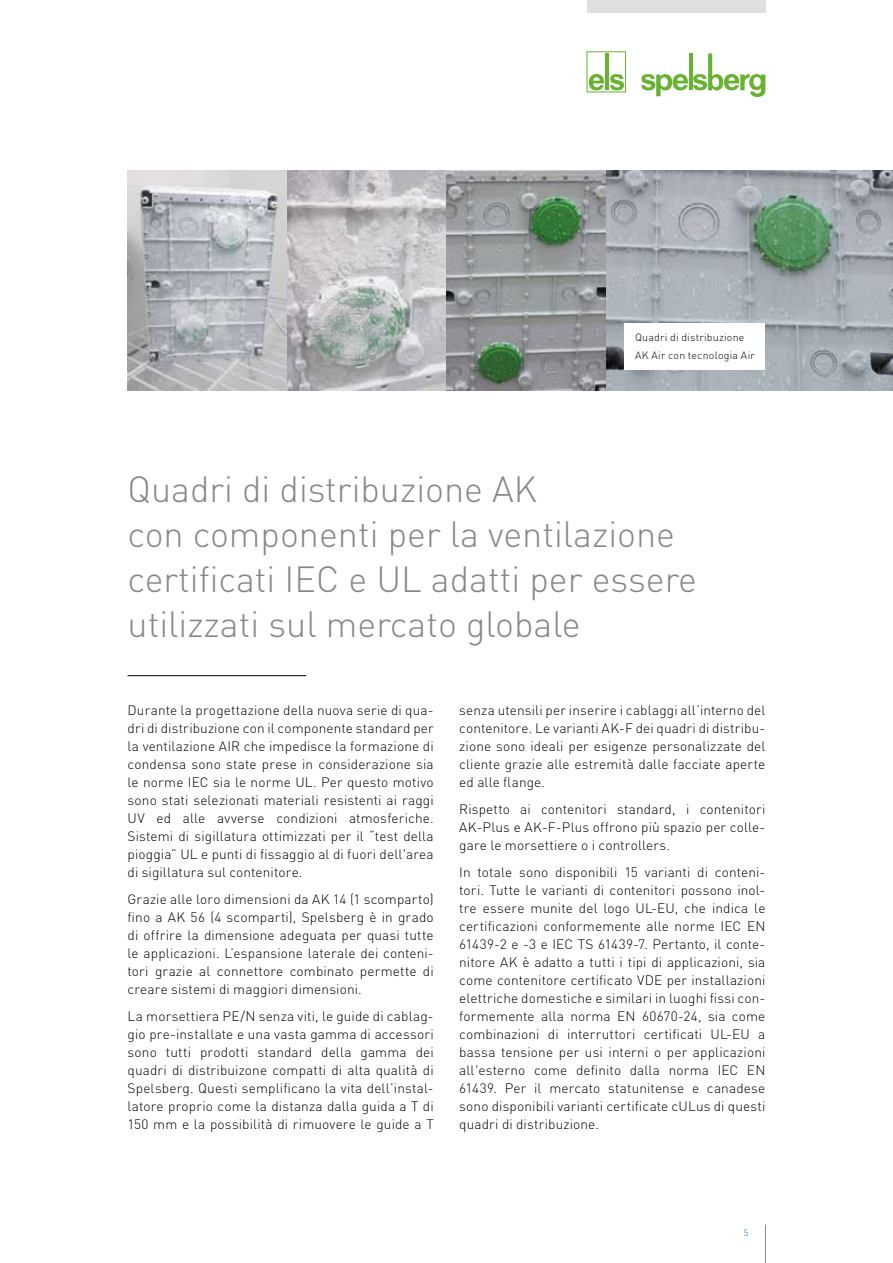
<style>
.page{position:relative;width:893px;height:1263px;background:#fff}
.page>*{position:absolute;margin:0;border:0;box-sizing:border-box;transform-origin:0 0}
.t1{font:300 36px/45px "DINOT";color:#878787}
.t2{font:300 13.5px/18px "DINOT";letter-spacing:.01em;color:#000;text-align:justify}
.t3{font:300 10.5px/18px "DINOT";letter-spacing:.02em;color:#000}
.t4{font:300 9px "DINOT";color:#0070ba}
</style>
<div class="page">
<div style="left:587px;top:0;width:178px;height:13px;background:#dfdfdf"></div>
<hr style="left:605px;top:54px;width:4px;height:36px;background:#65b32e">
<div style="left:587px;top:52px;width:39px;height:40px;border:1px solid #65b32e"></div>
<svg style="left:641px;top:53px;width:124px;height:44px"></svg>
<svg style="left:610px;top:74px;width:14px;height:16px"></svg>
<svg style="left:589px;top:74px;width:15px;height:16px"></svg>
<hr style="left:765px;top:1225px;width:1px;height:38px;background:#878787">
<hr style="left:128px;top:675px;width:178px;height:1px;background:#000">
<img style="left:128px;top:170px;width:765px;height:221px">
<div style="left:624px;top:323px;width:141px;height:46px;background:#fff"></div>
<p class="t3" style="left:635px;top:328px;width:121px">Quadri di distribuzione<br>AK Air con tecnologia Air</p>
<h1 class="t1" style="left:128px;top:465px;width:571px">Quadri di distribuzione AK<br>con componenti per la ventilazione certificati IEC e UL adatti per essere utilizzati sul mercato globale</h1>
<p class="t2" style="left:128px;top:700px;width:308px">Durante la progettazione della nuova serie di qua&shy;dri di distribuzione con il componente standard per la ventilazione AIR che impedisce la formazione di condensa sono state prese in considerazione sia le norme IEC sia le norme UL. Per questo motivo sono stati selezionati materiali resistenti ai raggi UV ed alle avverse condizioni atmosferiche.<br>Sistemi di sigillatura ottimizzati per il “test della pioggia” UL e punti di fissaggio al di fuori dell'area di sigillatura sul contenitore.</p>
<p class="t2" style="left:128px;top:889px;width:308px">Grazie alle loro dimensioni da AK 14 (1 scomparto) fino a AK 56 (4 scomparti), Spelsberg è in grado di offrire la dimensione adeguata per quasi tutte le applicazioni. L’espansione laterale dei conteni&shy;tori grazie al connettore combinato permette di creare sistemi di maggiori dimensioni.</p>
<p class="t2" style="left:128px;top:1006px;width:308px">La morsettiera PE/N senza viti, le guide di cablag&shy;gio pre-installate e una vasta gamma di accessori sono tutti prodotti standard della gamma dei quadri di distribuizone compatti di alta qualità di Spelsberg. Questi semplificano la vita dell’instal&shy;latore proprio come la distanza dalla guida a T di 150 mm e la possibilità di rimuovere le guide a T</p>
<p class="t2" style="left:459px;top:700px;width:308px">senza utensili per inserire i cablaggi all’interno del contenitore. Le varianti AK-F dei quadri di distribu&shy;zione sono ideali per esigenze personalizzate del cliente grazie alle estremità dalle facciate aperte ed alle flange.</p>
<p class="t2" style="left:459px;top:799px;width:308px">Rispetto ai contenitori standard, i contenitori AK-Plus e AK-F-Plus offrono più spazio per colle&shy;gare le morsettiere o i controllers.</p>
<p class="t2" style="left:459px;top:862px;width:308px">In totale sono disponibili 15 varianti di conteni&shy;tori. Tutte le varianti di contenitori possono inol&shy;tre essere munite del logo UL-EU, che indica le certificazioni conformemente alle norme IEC EN 61439-2 e -3 e IEC TS 61439-7. Pertanto, il conte&shy;nitore AK è adatto a tutti i tipi di applicazioni, sia come contenitore certificato VDE per installazioni elettriche domestiche e similari in luoghi fissi con&shy;formemente alla norma EN 60670-24, sia come combinazioni di interruttori certificati UL-EU a bassa tensione per usi interni o per applicazioni all'esterno come definito dalla norma IEC EN 61439. Per il mercato statunitense e canadese sono disponibili varianti certificate cULus di questi quadri di distribuzione.</p>
<p class="t4" style="left:744px;top:1227px;width:6px">5</p>
</div>
